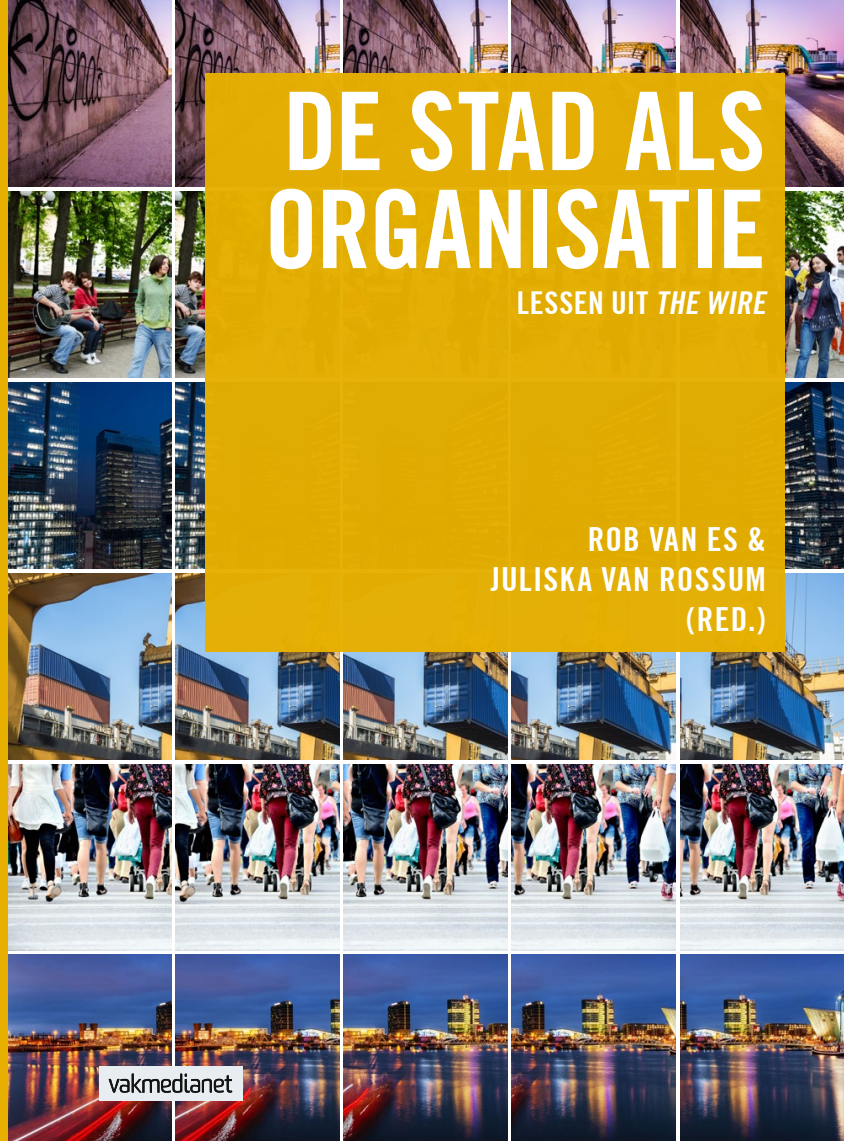
<style>
.page{position:relative;width:844px;height:1141px;background:#fff}
.page>*{position:absolute;margin:0;border:0;box-sizing:border-box;transform-origin:0 0}
.t1{font:700 condensed 108.5px/98px "Trade Gothic No.20";letter-spacing:-.005em;color:#fff}
.t2{font:700 condensed 33.25px/39.9px "Trade Gothic No.20";letter-spacing:.04em;color:#fff;text-align:right}
.t3{font:700 condensed 31.5px "Trade Gothic No.20";letter-spacing:.015em;color:#fff}
.s1{font-style:italic}
</style>
<div class="page">
<img style="left:7px;top:0;width:164px;height:186px">
<img style="left:175px;top:0;width:164px;height:186px">
<img style="left:344px;top:0;width:163px;height:73px">
<img style="left:511px;top:0;width:164px;height:73px">
<img style="left:680px;top:0;width:163px;height:186px">
<img style="left:7px;top:191px;width:164px;height:186px">
<img style="left:175px;top:191px;width:31px;height:186px">
<img style="left:784px;top:191px;width:59px;height:186px">
<img style="left:7px;top:382px;width:164px;height:186px">
<img style="left:175px;top:382px;width:31px;height:186px">
<img style="left:784px;top:382px;width:59px;height:186px">
<img style="left:7px;top:573px;width:164px;height:186px">
<img style="left:175px;top:573px;width:164px;height:186px">
<img style="left:344px;top:651px;width:163px;height:108px">
<img style="left:512px;top:651px;width:163px;height:108px">
<img style="left:680px;top:573px;width:163px;height:186px">
<img style="left:7px;top:764px;width:164px;height:187px">
<img style="left:175px;top:764px;width:164px;height:187px">
<img style="left:344px;top:764px;width:163px;height:187px">
<img style="left:512px;top:764px;width:163px;height:187px">
<img style="left:680px;top:764px;width:163px;height:187px">
<img style="left:7px;top:955px;width:164px;height:186px">
<img style="left:175px;top:955px;width:164px;height:186px">
<img style="left:344px;top:955px;width:163px;height:186px">
<img style="left:512px;top:955px;width:163px;height:186px">
<img style="left:680px;top:955px;width:163px;height:186px">
<div style="left:206px;top:73px;width:578px;height:578px;background:#e7b000"></div>
<div style="left:0;top:0;width:7px;height:1141px;background:#e7b000"></div>
<div style="left:99px;top:1066px;width:143px;height:35px;background:#e7edf0"></div>
<svg style="left:109px;top:1073px;width:123px;height:20px"></svg>
<h1 class="t1" style="left:264px;top:82px;width:503px">DE STAD ALS<br>ORGANISATIE</h1>
<p class="t3" style="left:516px;top:283px;width:256px">LESSEN UIT <span class="s1">THE WIRE</span></p>
<p class="t2" style="left:490px;top:519px;width:276px">ROB VAN ES &amp;<br>JULISKA VAN ROSSUM (RED.)</p>
</div>
